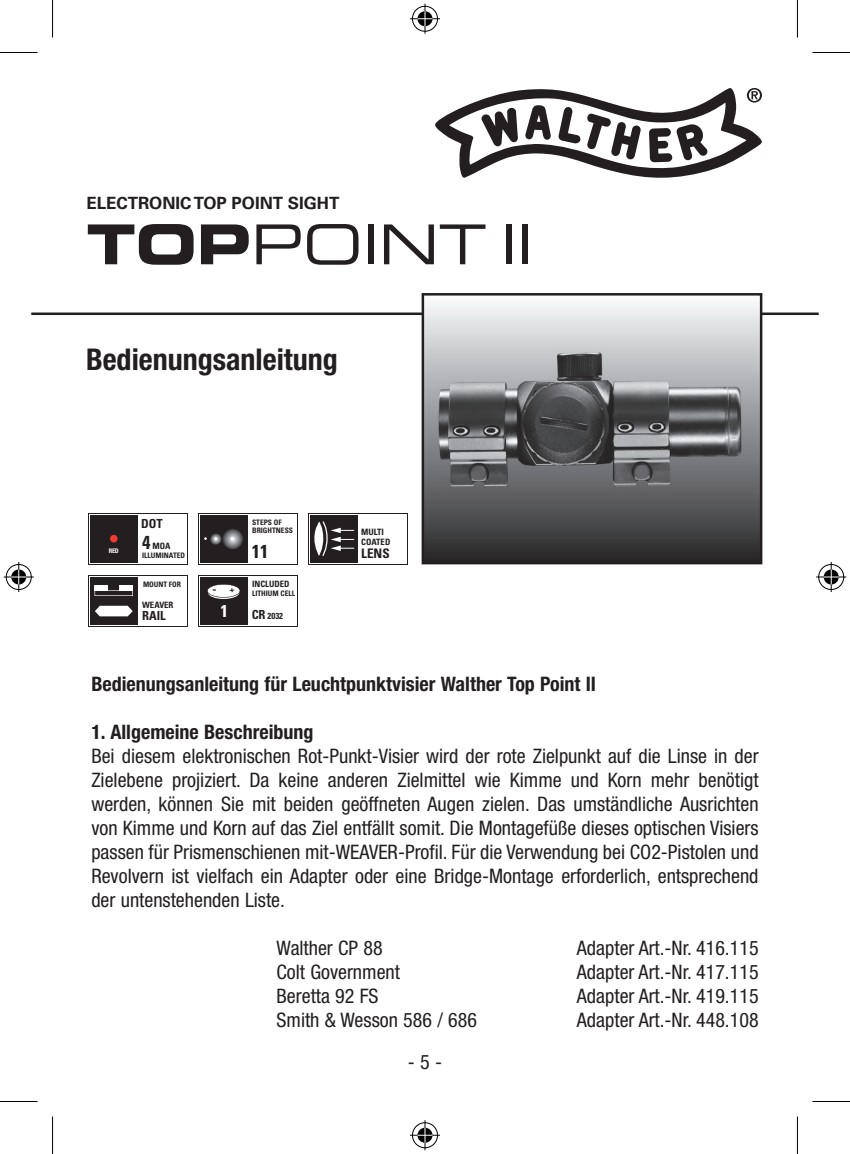
<style>
.page{position:relative;width:850px;height:1154px;background:#fff}
.page>*{position:absolute;margin:0;border:0;box-sizing:border-box;transform-origin:0 0}
.t1{font:55px "Eurostile LT Std Ex 2";color:#231f20}
.t2{font:700 condensed 30px "Helvetica Neue LT Pro";color:#231f20}
.t3{font:condensed 20px/24px "Helvetica Neue LT Pro";color:#231f20;text-align:justify}
.t4{font:700 condensed 20px "Helvetica Neue LT Pro";color:#231f20}
.t5{font:700 condensed 18.75px "Univers LT Std";color:#231f20}
.t6{font:700 condensed 17.25px "Univers LT Std";color:#fff}
.t7{font:700 17px "Univers LT Std";color:#231f20}
.t8{font:700 condensed 13px "Univers LT Std";color:#231f20}
.t9{font:700 condensed 12.5px "Univers LT Std";color:#231f20}
.t10{font:700 condensed 8.75px/10.5px "Univers LT Std";color:#231f20}
.t11{font:700 condensed 7.5px/8px "Univers LT Std";color:#231f20}
.t12{font:700 condensed 6.25px "Univers LT Std";color:#fff}
.s1{font-family:"Eurostile LT Std Bold Ex 2"}
.s2{font-size:18.75px}
.s3{font-size:12.5px}
</style>
<div class="page">
<hr style="left:31px;top:312px;width:787px;height:3px;background:#231f20">
<svg style="left:421px;top:293px;width:341px;height:271px"></svg>
<img style="left:428px;top:347px;width:325px;height:150px">
<svg style="left:435px;top:88px;width:327px;height:90px"></svg>
<svg style="left:198px;top:513px;width:99px;height:51px"></svg>
<div style="left:199px;top:514px;width:97px;height:49px;background:#fff"></div>
<div style="left:200px;top:515px;width:47px;height:48px;background:#231f20"></div>
<svg style="left:221px;top:528px;width:22px;height:21px"></svg>
<svg style="left:204px;top:533px;width:17px;height:12px"></svg>
<svg style="left:230px;top:537px;width:4px;height:3px"></svg>
<svg style="left:308px;top:513px;width:99px;height:51px"></svg>
<div style="left:309px;top:514px;width:97px;height:49px;background:#fff"></div>
<div style="left:309px;top:515px;width:48px;height:48px;background:#231f20"></div>
<svg style="left:314px;top:522px;width:9px;height:34px"></svg>
<svg style="left:321px;top:521px;width:33px;height:35px"></svg>
<svg style="left:88px;top:575px;width:99px;height:51px"></svg>
<div style="left:89px;top:576px;width:97px;height:49px;background:#fff"></div>
<div style="left:90px;top:577px;width:48px;height:48px;background:#231f20"></div>
<div style="left:94px;top:585px;width:14px;height:5px;background:#fff"></div>
<div style="left:119px;top:585px;width:14px;height:5px;background:#fff"></div>
<svg style="left:94px;top:590px;width:39px;height:6px"></svg>
<svg style="left:95px;top:606px;width:38px;height:10px"></svg>
<svg style="left:88px;top:513px;width:99px;height:51px"></svg>
<div style="left:89px;top:514px;width:97px;height:49px;background:#fff"></div>
<div style="left:90px;top:515px;width:48px;height:48px;background:#231f20"></div>
<div style="left:110px;top:535px;width:8px;height:7px;background:#ee3b34;border-radius:50%"></div>
<svg style="left:198px;top:575px;width:99px;height:51px"></svg>
<div style="left:199px;top:576px;width:97px;height:49px;background:#fff"></div>
<div style="left:200px;top:577px;width:47px;height:48px;background:#231f20"></div>
<svg style="left:207px;top:584px;width:33px;height:14px"></svg>
<hr style="left:0;top:52px;width:38px;height:1px;background:#000">
<hr style="left:812px;top:52px;width:37px;height:1px;background:#000">
<hr style="left:0;top:1101px;width:38px;height:1px;background:#000">
<hr style="left:812px;top:1101px;width:37px;height:1px;background:#000">
<hr style="left:52px;top:0;width:1px;height:38px;background:#000">
<hr style="left:52px;top:1116px;width:1px;height:38px;background:#000">
<hr style="left:796px;top:0;width:1px;height:38px;background:#000">
<hr style="left:796px;top:1116px;width:1px;height:38px;background:#000">
<div style="left:410px;top:5px;width:29px;height:28px;border:3px solid #fff;border-radius:50%"></div>
<hr style="left:410px;top:17px;width:30px;height:3px;background:#fff">
<hr style="left:423px;top:4px;width:3px;height:30px;background:#fff">
<div style="left:415px;top:10px;width:19px;height:18px;border:3px solid #fff;border-radius:50%"></div>
<div style="left:412px;top:6px;width:25px;height:26px;border:1px solid #000;border-radius:50%"></div>
<hr style="left:410px;top:18px;width:30px;height:1px;background:#000">
<hr style="left:424px;top:4px;width:1px;height:30px;background:#000">
<svg style="left:417px;top:11px;width:15px;height:15px"></svg>
<div style="left:410px;top:1121px;width:29px;height:28px;border:3px solid #fff;border-radius:50%"></div>
<hr style="left:410px;top:1134px;width:30px;height:3px;background:#fff">
<hr style="left:423px;top:1120px;width:3px;height:30px;background:#fff">
<div style="left:415px;top:1126px;width:19px;height:18px;border:3px solid #fff;border-radius:50%"></div>
<div style="left:412px;top:1122px;width:25px;height:26px;border:1px solid #000;border-radius:50%"></div>
<hr style="left:410px;top:1135px;width:30px;height:1px;background:#000">
<hr style="left:424px;top:1120px;width:1px;height:30px;background:#000">
<svg style="left:417px;top:1128px;width:15px;height:15px"></svg>
<div style="left:5px;top:563px;width:28px;height:28px;border:3px solid #fff;border-radius:50%"></div>
<hr style="left:4px;top:575px;width:30px;height:3px;background:#fff">
<hr style="left:17px;top:562px;width:3px;height:30px;background:#fff">
<div style="left:10px;top:568px;width:18px;height:18px;border:3px solid #fff;border-radius:50%"></div>
<div style="left:6px;top:564px;width:26px;height:26px;border:1px solid #000;border-radius:50%"></div>
<hr style="left:4px;top:576px;width:30px;height:1px;background:#000">
<hr style="left:18px;top:562px;width:1px;height:30px;background:#000">
<svg style="left:11px;top:569px;width:15px;height:15px"></svg>
<div style="left:816px;top:563px;width:28px;height:28px;border:3px solid #fff;border-radius:50%"></div>
<hr style="left:815px;top:575px;width:30px;height:3px;background:#fff">
<hr style="left:829px;top:562px;width:3px;height:30px;background:#fff">
<div style="left:821px;top:568px;width:18px;height:18px;border:3px solid #fff;border-radius:50%"></div>
<div style="left:818px;top:564px;width:25px;height:26px;border:1px solid #000;border-radius:50%"></div>
<hr style="left:815px;top:576px;width:30px;height:1px;background:#000">
<hr style="left:830px;top:562px;width:1px;height:30px;background:#000">
<svg style="left:823px;top:569px;width:15px;height:15px"></svg>
<p class="t7" style="left:87px;top:193px;width:254px">ELECTRONIC TOP POINT SIGHT</p>
<h1 class="t1" style="left:87px;top:207px;width:447px"><span class="s1">TOP</span>POINT II</h1>
<h2 class="t2" style="left:86px;top:341px;width:253px">Bedienungsanleitung</h2>
<p class="t12" style="left:109px;top:546px;width:11px">RED</p>
<p class="t9" style="left:141px;top:516px;width:23px">DOT</p>
<p class="t10" style="left:142px;top:541px;width:30px"><span class="s2">4</span> MOA</p>
<p class="t11" style="left:142px;top:551px;width:44px">ILLUMINATED</p>
<p class="t11" style="left:143px;top:580px;width:39px">MOUNT FOR</p>
<p class="t10" style="left:142px;top:599px;width:33px">WEAVER</p>
<p class="t9" style="left:142px;top:608px;width:25px">RAIL</p>
<p class="t6" style="left:220px;top:601px;width:9px">1</p>
<p class="t11" style="left:252px;top:518px;width:42px">STEPS OF<br>BRIGHTNESS</p>
<p class="t5" style="left:251px;top:540px;width:18px">11</p>
<p class="t10" style="left:252px;top:579px;width:39px">INCLUDED</p>
<p class="t11" style="left:252px;top:590px;width:44px">LITHIUM CELL</p>
<p class="t10" style="left:251px;top:611px;width:33px"><span class="s3">CR</span> 2032</p>
<p class="t10" style="left:361px;top:526px;width:31px">MULTI<br>COATED</p>
<p class="t8" style="left:361px;top:546px;width:30px">LENS</p>
<p class="t4" style="left:91px;top:672px;width:506px">Bedienungsanleitung für Leuchtpunktvisier Walther Top Point II</p>
<p class="t4" style="left:91px;top:720px;width:223px">1. Allgemeine Beschreibung</p>
<p class="t3" style="left:91px;top:744px;width:668px">Bei diesem elektronischen Rot-Punkt-Visier wird der rote Zielpunkt auf die Linse in der Zielebene projiziert. Da keine anderen Zielmittel wie Kimme und Korn mehr benötigt werden, können Sie mit beiden geöffneten Augen zielen. Das umständliche Ausrichten von Kimme und Korn auf das Ziel entfällt somit. Die Montagefüße dieses optischen Visiers passen für Prismenschienen mit-WEAVER-Profil. Für die Verwendung bei CO2-Pistolen und Revolvern ist vielfach ein Adapter oder eine Bridge-Montage erforderlich, entsprechend der untenstehenden Liste.</p>
<p class="t3" style="left:276px;top:936px;width:108px">Walther CP 88</p>
<p class="t3" style="left:576px;top:936px;width:183px">Adapter Art.-Nr. 416.115</p>
<p class="t3" style="left:276px;top:960px;width:125px">Colt Government</p>
<p class="t3" style="left:576px;top:960px;width:183px">Adapter Art.-Nr. 417.115</p>
<p class="t3" style="left:276px;top:984px;width:103px">Beretta 92 FS</p>
<p class="t3" style="left:576px;top:984px;width:183px">Adapter Art.-Nr. 419.115</p>
<p class="t3" style="left:276px;top:1008px;width:202px">Smith &amp; Wesson 586 / 686</p>
<p class="t3" style="left:576px;top:1008px;width:183px">Adapter Art.-Nr. 448.108</p>
<p class="t3" style="left:407px;top:1049px;width:36px">- 5 -</p>
</div>
